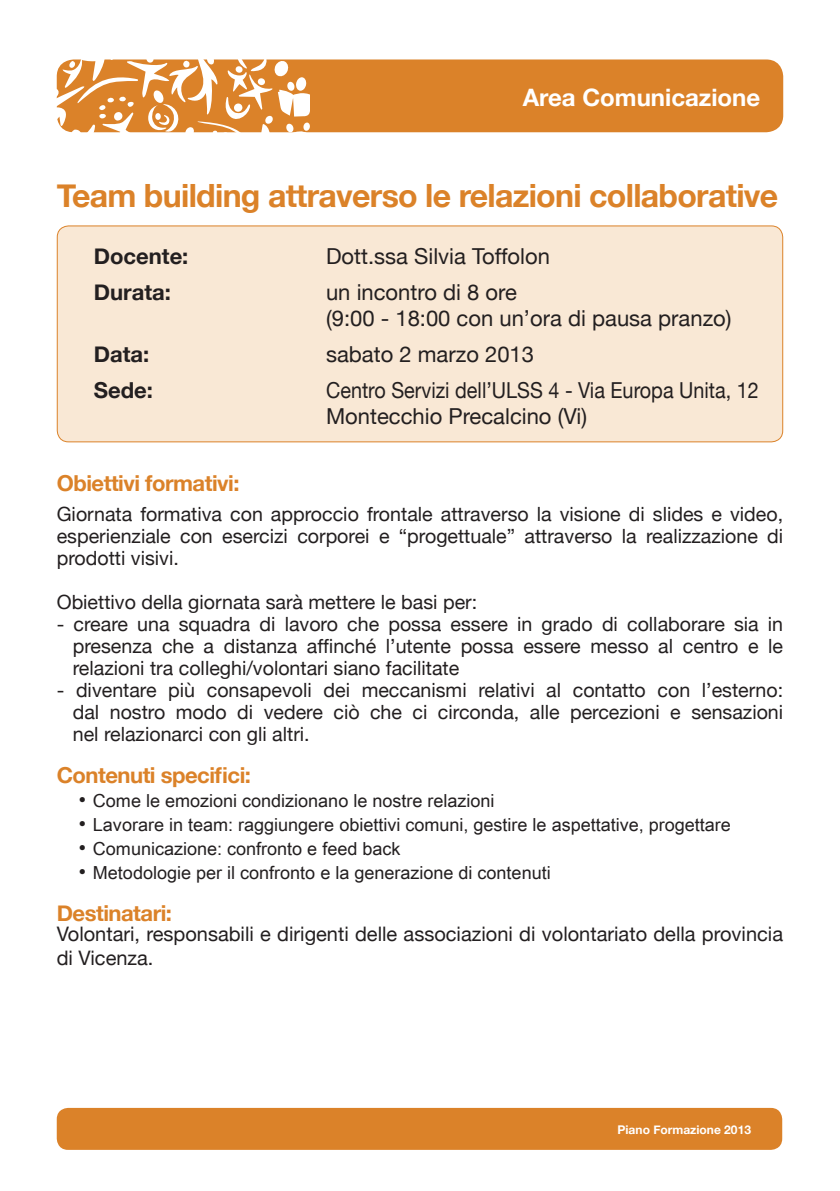
<style>
.page{position:relative;width:840px;height:1191px;background:#fff}
.page>*{position:absolute;margin:0;border:0;box-sizing:border-box;transform-origin:0 0}
.t1{font:700 32px "Helvetica Neue";letter-spacing:-.02em;color:#db8229}
.t2{font:700 24px "Helvetica Neue";color:#fff}
.t3{font:22px/26.4px "Helvetica Neue";color:#231f20}
.t4{font:22px/26px "Helvetica Neue";color:#231f20;scale:.9 1}
.t5{font:700 22px "Helvetica Neue";letter-spacing:-.02em;color:#db8229}
.t6{font:700 22px "Helvetica Neue";color:#231f20}
.t7{font:20px/24px "Helvetica Neue";color:#231f20}
.t8{font:19.6px/22px "Helvetica Neue";color:#231f20;text-align:justify}
.t9{font:18px "Arial Unicode MS";color:#231f20}
.t10{font:700 12px "Helvetica Neue";color:#fff}
</style>
<div class="page">
<div style="left:57px;top:1107px;width:724px;height:42px;background:#db8229;border-radius:11px"></div>
<div style="left:57px;top:226px;width:725px;height:216px;background:#f9e8d5;border-radius:11px"></div>
<div style="left:57px;top:225px;width:725px;height:217px;border:1px solid #db8229;border-radius:11px"></div>
<div style="left:57px;top:59px;width:725px;height:73px;background:#db8229;border-radius:17px"></div>
<svg style="left:56px;top:59px;width:253px;height:74px"></svg>
<p class="t2" style="left:522px;top:82px;width:239px">Area Comunicazione</p>
<h1 class="t1" style="left:57px;top:176px;width:722px">Team building attraverso le relazioni collaborative</h1>
<p class="t6" style="left:94px;top:242px;width:96px">Docente:</p>
<p class="t3" style="left:326px;top:243px;width:225px">Dott.ssa Silvia Toffolon</p>
<p class="t6" style="left:94px;top:278px;width:79px">Durata:</p>
<p class="t3" style="left:326px;top:279px;width:407px">un incontro di 8 ore<br>(9:00 - 18:00 con un’ora di pausa pranzo)</p>
<p class="t6" style="left:94px;top:341px;width:57px">Data:</p>
<p class="t3" style="left:326px;top:341px;width:209px">sabato 2 marzo 2013</p>
<p class="t6" style="left:94px;top:377px;width:61px">Sede:</p>
<p class="t4" style="left:326px;top:377px;width:482px">Centro Servizi dell’ULSS 4 - Via Europa Unita, 12<br>Montecchio Precalcino (Vi)</p>
<p class="t5" style="left:57px;top:469px;width:184px">Obiettivi formativi:</p>
<p class="t8" style="left:57px;top:502px;width:727px">Giornata formativa con approccio frontale attraverso la visione di slides e video, esperienziale con esercizi corporei e “progettuale” attraverso la realizzazione di prodotti visivi.</p>
<p class="t8" style="left:57px;top:590px;width:422px">Obiettivo della giornata sarà mettere le basi per:</p>
<p class="t8" style="left:73px;top:612px;width:711px;text-indent:-16px">- creare una squadra di lavoro che possa essere in grado di collaborare sia in presenza che a distanza affinché l’utente possa essere messo al centro e le relazioni tra colleghi/volontari siano facilitate</p>
<p class="t8" style="left:73px;top:678px;width:711px;text-indent:-16px">- diventare più consapevoli dei meccanismi relativi al contatto con l’esterno: dal nostro modo di vedere ciò che ci circonda, alle percezioni e sensazioni nel relazionarci con gli altri.</p>
<p class="t5" style="left:57px;top:761px;width:196px">Contenuti specifici:</p>
<p class="t9" style="left:79px;top:787px;width:417px"><sup>●</sup> Come le emozioni condizionano le nostre relazioni</p>
<p class="t9" style="left:79px;top:811px;width:653px"><sup>●</sup> Lavorare in team: raggiungere obiettivi comuni, gestire le aspettative, progettare</p>
<p class="t9" style="left:79px;top:835px;width:323px"><sup>●</sup> Comunicazione: confronto e feed back</p>
<p class="t9" style="left:79px;top:859px;width:473px"><sup>●</sup> Metodologie per il confronto e la generazione di contenuti</p>
<p class="t5" style="left:57px;top:899px;width:117px">Destinatari:</p>
<p class="t7" style="left:57px;top:921px;width:727px">Volontari, responsabili e dirigenti delle associazioni di volontariato della provincia di Vicenza.</p>
<p class="t10" style="left:617px;top:1122px;width:135px">Piano Formazione 2013</p>
</div>
